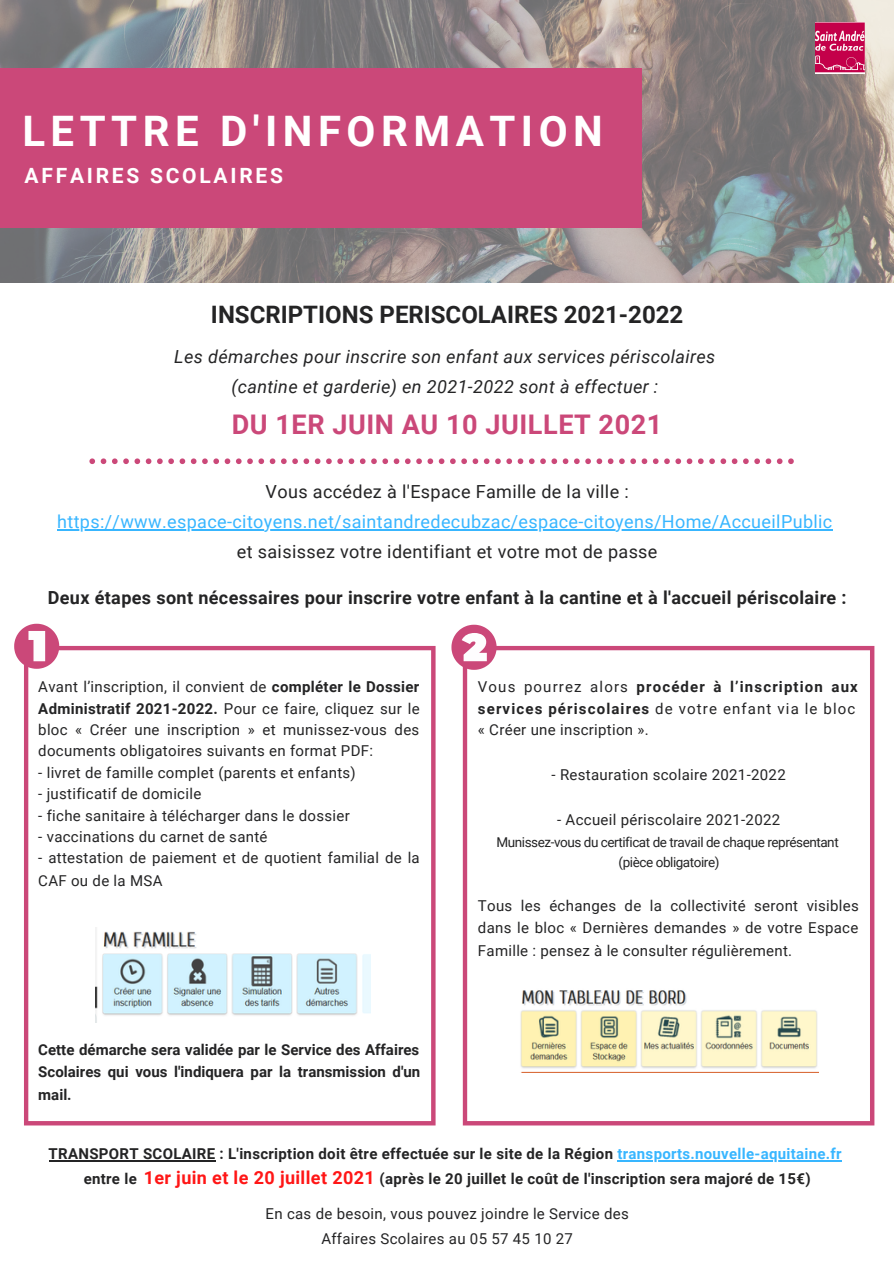
<style>
.page{position:relative;width:894px;height:1264px;background:#fff}
.page>*{position:absolute;margin:0;border:0;box-sizing:border-box;transform-origin:0 0}
.t1{font:700 42px "Roboto";letter-spacing:.13em;color:#fff}
.t2{font:700 27px "Roboto";letter-spacing:.02em;color:#cb4879}
.t3{font:700 24px "Roboto";color:#242425}
.t4{font:700 21px "Roboto";letter-spacing:.13em;color:#fff}
.t5{font:italic 18px "Roboto";letter-spacing:.02em;color:#242425}
.t6{font:18px "Roboto";letter-spacing:.02em;color:#38b6ff}
.t7{font:700 18px "Roboto";letter-spacing:.02em;color:#242425}
.t8{font:18px "Roboto";letter-spacing:.02em;color:#242425}
.t9{font:700 18px "Roboto";letter-spacing:.02em;color:#ff1616}
.t10{font:15px/22.5px "Roboto";letter-spacing:.02em;color:#242425;text-align:justify}
.t11{font:700 15px/22.5px "Roboto";letter-spacing:.02em;color:#242425;text-align:justify}
.t12{font:700 15px/21.5px "Roboto";letter-spacing:.075em;color:#242425}
.t13{font:13.5px "Roboto";letter-spacing:-.03em;color:#242425}
.s1{font-weight:700}
.s2{font-weight:400}
.s3{color:#38b6ff}
</style>
<div class="page">
<img style="left:0;top:0;width:893px;height:282px">
<div style="left:0;top:69px;width:641px;height:158px;background:#cb4879"></div>
<img style="left:815px;top:23px;width:49px;height:50px">
<svg style="left:89px;top:458px;width:704px;height:6px"></svg>
<svg style="left:24px;top:646px;width:411px;height:479px"></svg>
<svg style="left:462px;top:646px;width:412px;height:479px"></svg>
<img style="left:96px;top:927px;width:275px;height:95px">
<img style="left:519px;top:987px;width:298px;height:85px">
<svg style="left:14px;top:623px;width:45px;height:45px"></svg>
<svg style="left:451px;top:624px;width:45px;height:46px"></svg>
<hr style="left:57px;top:529px;width:775px;height:1px;background:#38b6ff">
<hr style="left:49px;top:1159px;width:166px;height:2px;background:#242425">
<hr style="left:617px;top:1159px;width:224px;height:2px;background:#38b6ff">
<p class="t1" style="left:22px;top:107px;width:582px">LETTRE D'INFORMATION</p>
<p class="t4" style="left:25px;top:163px;width:260px">AFFAIRES SCOLAIRES</p>
<p class="t3" style="left:211px;top:301px;width:474px">INSCRIPTIONS PERISCOLAIRES 2021-2022</p>
<p class="t5" style="left:174px;top:346px;width:542px">Les démarches pour inscrire son enfant aux services périscolaires</p>
<p class="t5" style="left:231px;top:376px;width:428px">(cantine et garderie) en 2021-2022 sont à effectuer :</p>
<p class="t2" style="left:232px;top:409px;width:432px">DU 1ER JUIN AU 10 JUILLET 2021</p>
<p class="t8" style="left:265px;top:481px;width:364px">Vous accédez à l'Espace Famille de la ville :</p>
<p class="t6" style="left:57px;top:511px;width:776px">https://www.espace-citoyens.net/saintandredecubzac/espace-citoyens/Home/AccueilPublic</p>
<p class="t8" style="left:237px;top:541px;width:422px">et saisissez votre identifiant et votre mot de passe</p>
<p class="t7" style="left:48px;top:587px;width:800px">Deux étapes sont nécessaires pour inscrire votre enfant à la cantine et à l'accueil périscolaire :</p>
<p class="t10" style="left:38px;top:676px;width:383px;line-height:21.5px">Avant l’inscription, il convient de <span class="s1">compléter le Dossier Administratif 2021-2022.</span> Pour ce faire, cliquez sur le bloc « Créer une inscription » et munissez-vous des documents obligatoires suivants en format PDF:</p>
<p class="t10" style="left:38px;top:761px;width:319px">- livret de famille complet (parents et enfants)</p>
<p class="t10" style="left:38px;top:783px;width:164px">- justificatif de domicile</p>
<p class="t10" style="left:38px;top:804px;width:313px">- fiche sanitaire à télécharger dans le dossier</p>
<p class="t10" style="left:38px;top:825px;width:231px">- vaccinations du carnet de santé</p>
<p class="t10" style="left:38px;top:847px;width:383px">- attestation de paiement et de quotient familial de la<br>CAF ou de la MSA</p>
<p class="t11" style="left:38px;top:1038px;width:383px">Cette démarche sera validée par le Service des Affaires Scolaires qui vous l'indiquera par la transmission d'un mail.</p>
<p class="t12" style="left:478px;top:676px;width:381px"><span class="s2">Vous pourrez alors</span> procéder à l’inscription aux services périscolaires <span class="s2">de votre enfant via le bloc</span></p>
<p class="t10" style="left:478px;top:718px;width:172px">« Créer une inscription ».</p>
<p class="t10" style="left:551px;top:763px;width:235px">- Restauration scolaire 2021-2022</p>
<p class="t10" style="left:557px;top:808px;width:224px">- Accueil périscolaire 2021-2022</p>
<p class="t13" style="left:496px;top:834px;width:343px">Munissez-vous du certificat de travail de chaque représentant</p>
<p class="t13" style="left:618px;top:854px;width:102px">(pièce obligatoire)</p>
<p class="t10" style="left:478px;top:894px;width:382px">Tous les échanges de la collectivité seront visibles dans le bloc « Dernières demandes » de votre Espace Famille : pensez à le consulter régulièrement.</p>
<p class="t11" style="left:49px;top:1142px;width:794px">TRANSPORT SCOLAIRE : L'inscription doit être effectuée sur le site de la Région <span class="s3">transports.nouvelle-aquitaine.fr</span></p>
<p class="t11" style="left:84px;top:1167px;width:55px">entre le</p>
<p class="t9" style="left:144px;top:1166px;width:232px">1er juin et le 20 juillet 2021</p>
<p class="t11" style="left:379px;top:1167px;width:432px">(après le 20 juillet le coût de l'inscription sera majoré de 15€)</p>
<p class="t10" style="left:265px;top:1201px;width:364px;line-height:24.8px;text-align:center">En cas de besoin, vous pouvez joindre le Service des<br>Affaires Scolaires au 05 57 45 10 27</p>
</div>
